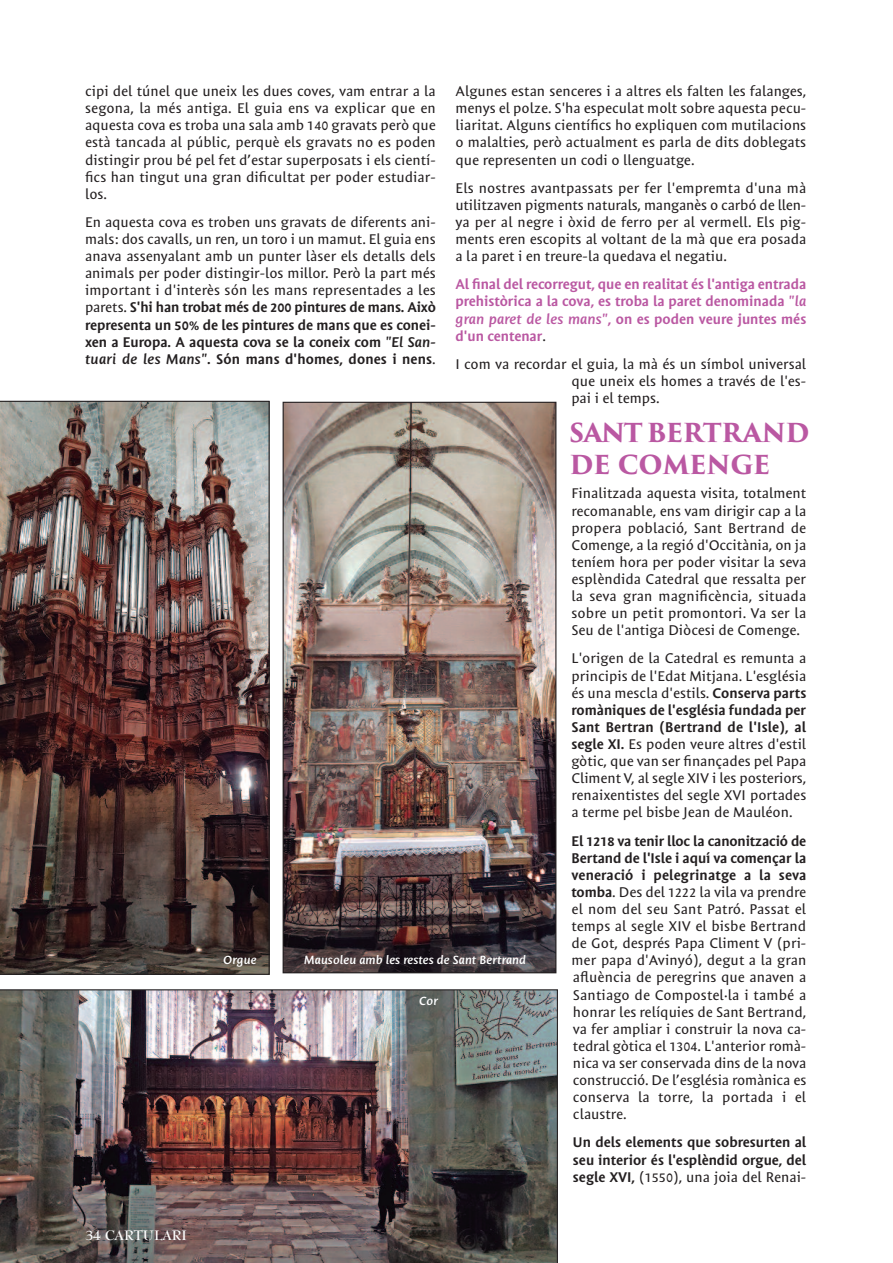
<style>
.page{position:relative;width:893px;height:1263px;background:#fff}
.page>*{position:absolute;margin:0;border:0;box-sizing:border-box;transform-origin:0 0}
.t1{font:700 25.5px/31.2px "Trajan Pro 3";letter-spacing:-.015em;color:#ba58a2}
.t2{font:14.25px/17.1px "Mantika Sans Pro CYR";color:#231f20;text-align:justify}
.t3{font:700 14.25px/17.2px "Mantika Sans Pro CYR";color:#ba58a2;text-align:justify}
.t4{font:700 14.25px/17.1px "Mantika Sans Pro CYR";color:#231f20;text-align:justify}
.t5{font:700 13.5px "Bernhard Modern BT";color:#fff}
.t6{font:italic 700 12px "Mantika Sans Pro CYR";color:#fff}
.s1{font-weight:700}
.s2{font-weight:700;font-style:italic}
.s3{font-style:italic}
.s4{font-weight:400;color:#231f20}
.s5{font-weight:400}
</style>
<div class="page">
<img style="left:0;top:989px;width:558px;height:274px">
<img style="left:285px;top:404px;width:269px;height:567px">
<div style="left:283px;top:402px;width:273px;height:571px;border:1px solid #231f20"></div>
<img style="left:0;top:401px;width:270px;height:574px">
<p class="t2" style="left:85px;top:84px;width:352px">cipi del túnel que uneix les dues coves, vam entrar a la segona, la més antiga. El guia ens va explicar que en aquesta cova es troba una sala amb 140 gravats però que està tancada al públic, perquè els gravats no es poden distingir prou bé pel fet d’estar superposats i els cientí&shy;fics han tingut una gran dificultat per poder estudiar&shy;los.</p>
<p class="t2" style="left:85px;top:215px;width:352px">En aquesta cova es troben uns gravats de diferents ani&shy;mals: dos cavalls, un ren, un toro i un mamut. El guia ens anava assenyalant amb un punter làser els detalls dels animals per poder distingir-los millor. Però la part més important i d'interès són les mans representades a les parets. <span class="s1">S'hi han trobat més de 200 pintures de mans. Això representa un 50% de les pintures de mans que es conei&shy;xen a Europa. A aquesta cova se la coneix com</span> <span class="s2">"El San&shy;tuari de les Mans"</span><span class="s1">. Són mans d'homes, dones i nens</span>.</p>
<p class="t2" style="left:455px;top:84px;width:352px">Algunes estan senceres i a altres els falten les falanges, menys el polze. S'ha especulat molt sobre aquesta pecu&shy;liaritat. Alguns científics ho expliquen com mutilacions o malalties, però actualment es parla de dits doblegats que representen un codi o llenguatge.</p>
<p class="t2" style="left:455px;top:180px;width:352px">Els nostres avantpassats per fer l'empremta d'una mà utilitzaven pigments naturals, manganès o carbó de llen&shy;ya per al negre i òxid de ferro per al vermell. Els pig&shy;ments eren escopits al voltant de la mà que era posada a la paret i en treure-la quedava el negatiu.</p>
<p class="t3" style="left:455px;top:277px;width:352px">Al final del recorregut, que en realitat és l'antiga entrada prehistòrica a la cova, es troba la paret denominada <span class="s3">"la gran paret de les mans"</span>, on es poden veure juntes més d'un centenar<span class="s4">.</span></p>
<p class="t2" style="left:571px;top:357px;width:236px;text-indent:-116px">I com va recordar el guia, la mà és un símbol universal que uneix els homes a través de l'es&shy;pai i el temps.</p>
<h1 class="t1" style="left:569px;top:420px;width:242px">SANT BERTRAND<br>DE COMENGE</h1>
<p class="t6" style="left:223px;top:955px;width:35px">Orgue</p>
<p class="t6" style="left:304px;top:955px;width:224px">Mausoleu amb les restes de Sant Bertrand</p>
<p class="t6" style="left:419px;top:996px;width:20px">Cor</p>
<p class="t5" style="left:85px;top:1227px;width:103px">34 CARTULARI</p>
<p class="t2" style="left:571px;top:486px;width:236px">Finalitzada aquesta visita, totalment recomanable, ens vam dirigir cap a la propera població, Sant Bertrand de Comenge, a la regió d'Occitània, on ja teníem hora per poder visitar la seva esplèndida Catedral que ressalta per la seva gran magnificència, situada sobre un petit promontori. Va ser la Seu de l'antiga Diòcesi de Comenge.</p>
<p class="t2" style="left:571px;top:651px;width:236px">L'origen de la Catedral es remunta a principis de l'Edat Mitjana. L'església és una mescla d'estils. <span class="s1">Conserva parts romàniques de l'església fundada per Sant Bertran (Bertrand de l'Isle), al segle XI.</span> Es poden veure altres d'estil gòtic, que van ser finançades pel Papa Climent V, al segle XIV i les posteriors, renaixentistes del segle XVI portades a terme pel bisbe Jean de Mauléon.</p>
<p class="t2" style="left:571px;top:833px;width:236px"><span class="s1">El 1218 va tenir lloc la canonització de Bertand de l'Isle i aquí va començar la veneració i pelegrinatge a la seva tomba</span>. Des del 1222 la vila va prendre el nom del seu Sant Patró. Passat el temps al segle XIV el bisbe Bertrand de Got, després Papa Climent V (pri&shy;mer papa d'Avinyó), degut a la gran afluència de peregrins que anaven a Santiago de Compostel·la i també a honrar les relíquies de Sant Bertrand, va fer ampliar i construir la nova ca&shy;tedral gòtica el 1304. L'anterior romà&shy;nica va ser conservada dins de la nova construcció. De l’església romànica es conserva la torre, la portada i el claustre.</p>
<p class="t4" style="left:573px;top:1135px;width:235px">Un dels elements que sobresurten al seu interior és l'esplèndid orgue, del segle XVI, <span class="s5">(1550), una joia del Renai-</span></p>
</div>
